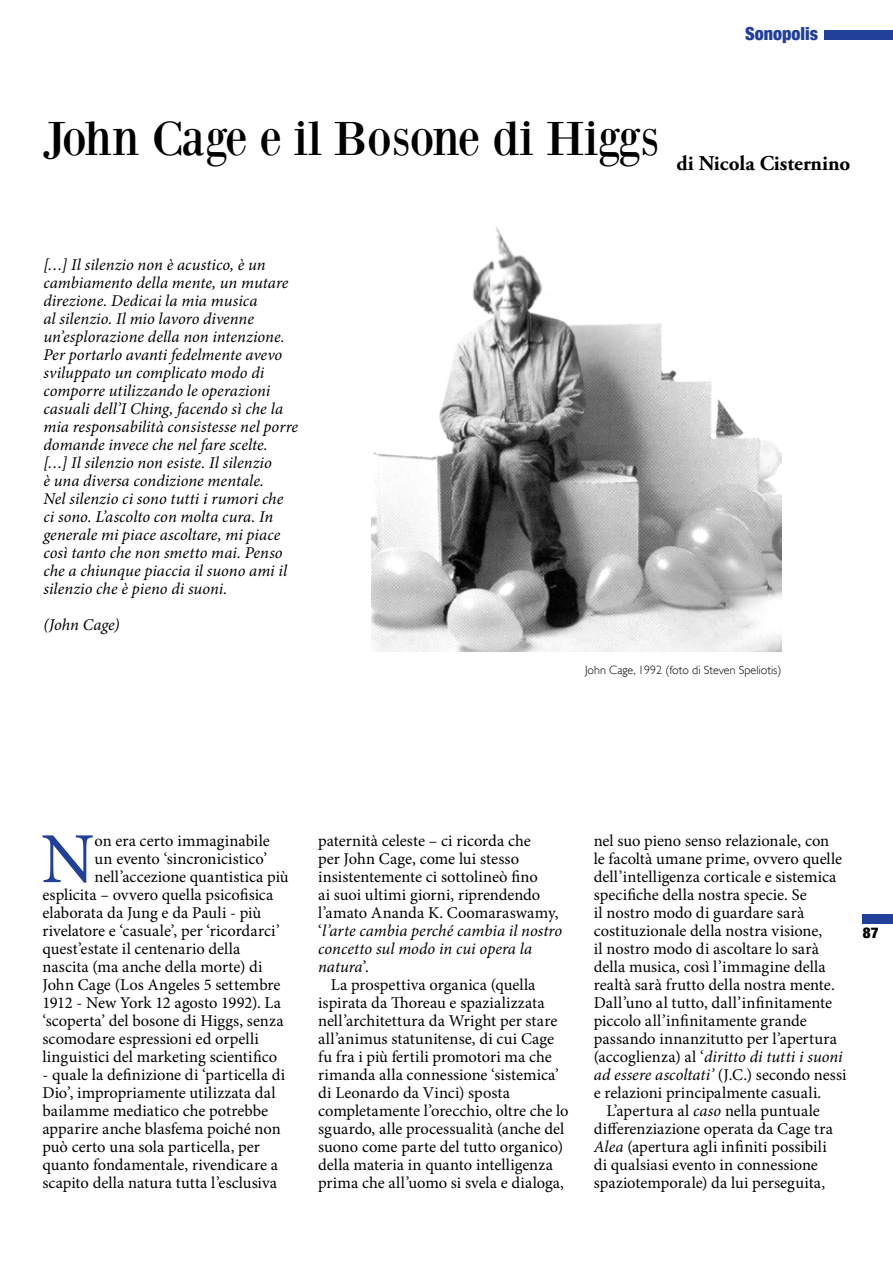
<style>
.page{position:relative;width:893px;height:1263px;background:#fff}
.page>*{position:absolute;margin:0;border:0;box-sizing:border-box;transform-origin:0 0}
.t1{font:71.85px "Minion Pro";color:#21409a}
.t2{font:49.5px "Bodoni XT";color:#000}
.t3{font:700 21px "Adobe Garamond Pro";color:#000}
.t4{font:900 condensed 18px "Helvetica Neue";color:#21409a}
.t5{font:16.5px/18px "Minion Pro";color:#000}
.t6{font:italic 16.5px/18px "Minion Pro";color:#000}
.t7{font:900 condensed 15px "Helvetica Neue";color:#000}
.t8{font:300 12px "Gill Sans";color:#000}
.s1{font-style:normal}
.s2{font-style:italic}
</style>
<div class="page">
<div style="left:863px;top:914px;width:30px;height:10px;background:#21409a"></div>
<div style="left:825px;top:30px;width:68px;height:10px;background:#21409a"></div>
<img style="left:371px;top:227px;width:411px;height:424px">
<p class="t4" style="left:745px;top:18px;width:75px">Sonopolis</p>
<h2 class="t2" style="left:43px;top:109px;width:619px">John Cage e il Bosone di Higgs</h2>
<p class="t3" style="left:676px;top:152px;width:176px">di Nicola Cisternino</p>
<p class="t6" style="left:43px;top:256px;width:256px">[…] Il silenzio non è acustico, è un cambiamento della mente, un mutare direzione. Dedicai la mia musica<br>al silenzio. Il mio lavoro divenne un’esplorazione della non intenzione.<br>Per portarlo avanti fedelmente avevo sviluppato un complicato modo di comporre utilizzando le operazioni casuali dell’I Ching, facendo sì che la mia responsabilità consistesse nel porre domande invece che nel fare scelte.<br>[…] Il silenzio non esiste. Il silenzio<br>è una diversa condizione mentale.<br>Nel silenzio ci sono tutti i rumori che ci sono. L’ascolto con molta cura. In generale mi piace ascoltare, mi piace così tanto che non smetto mai. Penso che a chiunque piaccia il suono ami il silenzio che è pieno di suoni.</p>
<p class="t6" style="left:43px;top:616px;width:78px">(John Cage)</p>
<p class="t8" style="left:585px;top:660px;width:198px">John Cage, 1992 (foto di Steven Speliotis)</p>
<h1 class="t1" style="left:41px;top:811px;width:55px">N</h1>
<p class="t5" style="left:94px;top:832px;width:177px">on era certo immaginabile</p>
<p class="t5" style="left:94px;top:850px;width:174px">un evento ‘sincronicistico’</p>
<p class="t5" style="left:94px;top:868px;width:196px">nell’accezione quantistica più</p>
<p class="t5" style="left:43px;top:886px;width:232px">esplicita – ovvero quella psicofisica</p>
<p class="t5" style="left:43px;top:904px;width:220px">elaborata da Jung e da Pauli - più</p>
<p class="t5" style="left:43px;top:922px;width:239px">rivelatore e ‘casuale’, per ‘ricordarci’</p>
<p class="t5" style="left:43px;top:940px;width:199px">quest’estate il centenario della</p>
<p class="t5" style="left:43px;top:958px;width:222px">nascita (ma anche della morte) di</p>
<p class="t5" style="left:43px;top:976px;width:239px">John Cage (Los Angeles 5 settembre</p>
<p class="t5" style="left:43px;top:994px;width:240px">1912 - New York 12 agosto 1992). La</p>
<p class="t5" style="left:43px;top:1012px;width:243px">‘scoperta’ del bosone di Higgs, senza</p>
<p class="t5" style="left:43px;top:1030px;width:218px">scomodare espressioni ed orpelli</p>
<p class="t5" style="left:43px;top:1048px;width:236px">linguistici del marketing scientifico</p>
<p class="t5" style="left:43px;top:1066px;width:244px">- quale la definizione di ‘particella di Dio’, impropriamente utilizzata dal bailamme mediatico che potrebbe apparire anche blasfema poiché non può certo una sola particella, per quanto fondamentale, rivendicare a scapito della natura tutta l’esclusiva</p>
<p class="t5" style="left:318px;top:832px;width:214px">paternità celeste – ci ricorda che</p>
<p class="t5" style="left:318px;top:850px;width:202px">per John Cage, come lui stesso</p>
<p class="t5" style="left:318px;top:868px;width:221px">insistentemente ci sottolineò fino</p>
<p class="t5" style="left:318px;top:886px;width:224px">ai suoi ultimi giorni, riprendendo</p>
<p class="t5" style="left:318px;top:904px;width:242px">l’amato Ananda K. Coomaraswamy,</p>
<p class="t6" style="left:318px;top:922px;width:246px"><span class="s1">‘</span>l’arte cambia perché cambia il nostro</p>
<p class="t6" style="left:318px;top:940px;width:215px">concetto sul modo in cui opera la</p>
<p class="t6" style="left:318px;top:958px;width:52px">natura<span class="s1">’.</span></p>
<p class="t5" style="left:331px;top:976px;width:206px">La prospettiva organica (quella</p>
<p class="t5" style="left:318px;top:994px;width:228px">ispirata da Thoreau e spazializzata</p>
<p class="t5" style="left:318px;top:1012px;width:241px">nell’architettura da Wright per stare</p>
<p class="t5" style="left:318px;top:1030px;width:237px">all’animus statunitense, di cui Cage</p>
<p class="t5" style="left:318px;top:1048px;width:235px">fu fra i più fertili promotori ma che</p>
<p class="t5" style="left:318px;top:1066px;width:242px">rimanda alla connessione ‘sistemica’</p>
<p class="t5" style="left:318px;top:1084px;width:193px">di Leonardo da Vinci) sposta</p>
<p class="t5" style="left:318px;top:1102px;width:252px">completamente l’orecchio, oltre che lo</p>
<p class="t5" style="left:318px;top:1120px;width:248px">sguardo, alle processualità (anche del</p>
<p class="t5" style="left:318px;top:1138px;width:246px">suono come parte del tutto organico)</p>
<p class="t5" style="left:318px;top:1156px;width:236px">della materia in quanto intelligenza</p>
<p class="t5" style="left:318px;top:1174px;width:247px">prima che all’uomo si svela e dialoga,</p>
<p class="t5" style="left:594px;top:832px;width:237px">nel suo pieno senso relazionale, con</p>
<p class="t5" style="left:594px;top:850px;width:250px">le facoltà umane prime, ovvero quelle</p>
<p class="t5" style="left:594px;top:868px;width:244px">dell’intelligenza corticale e sistemica</p>
<p class="t5" style="left:594px;top:886px;width:214px">specifiche della nostra specie. Se</p>
<p class="t5" style="left:594px;top:904px;width:212px">il nostro modo di guardare sarà</p>
<p class="t5" style="left:594px;top:922px;width:230px">costituzionale della nostra visione,</p>
<p class="t5" style="left:594px;top:940px;width:227px">il nostro modo di ascoltare lo sarà</p>
<p class="t5" style="left:594px;top:958px;width:233px">della musica, così l’immagine della</p>
<p class="t5" style="left:594px;top:976px;width:243px">realtà sarà frutto della nostra mente.</p>
<p class="t5" style="left:594px;top:994px;width:240px">Dall’uno al tutto, dall’infinitamente</p>
<p class="t5" style="left:594px;top:1012px;width:215px">piccolo all’infinitamente grande</p>
<p class="t5" style="left:594px;top:1030px;width:245px">passando innanzitutto per l’apertura</p>
<p class="t6" style="left:594px;top:1048px;width:251px"><span class="s1">(accoglienza) al ‘</span>diritto di tutti i suoni</p>
<p class="t6" style="left:594px;top:1066px;width:254px">ad essere ascoltati’ <span class="s1">(J.C.) secondo nessi</span></p>
<p class="t5" style="left:594px;top:1084px;width:229px">e relazioni principalmente casuali.</p>
<p class="t5" style="left:606px;top:1102px;width:215px">L’apertura al <span class="s2">caso</span> nella puntuale</p>
<p class="t5" style="left:594px;top:1120px;width:241px">differenziazione operata da Cage tra</p>
<p class="t5" style="left:594px;top:1138px;width:234px"><span class="s2">Alea</span> (apertura agli infiniti possibili</p>
<p class="t5" style="left:594px;top:1156px;width:226px">di qualsiasi evento in connessione</p>
<p class="t5" style="left:594px;top:1174px;width:233px">spaziotemporale) da lui perseguita,</p>
<p class="t7" style="left:863px;top:921px;width:17px">87</p>
</div>
